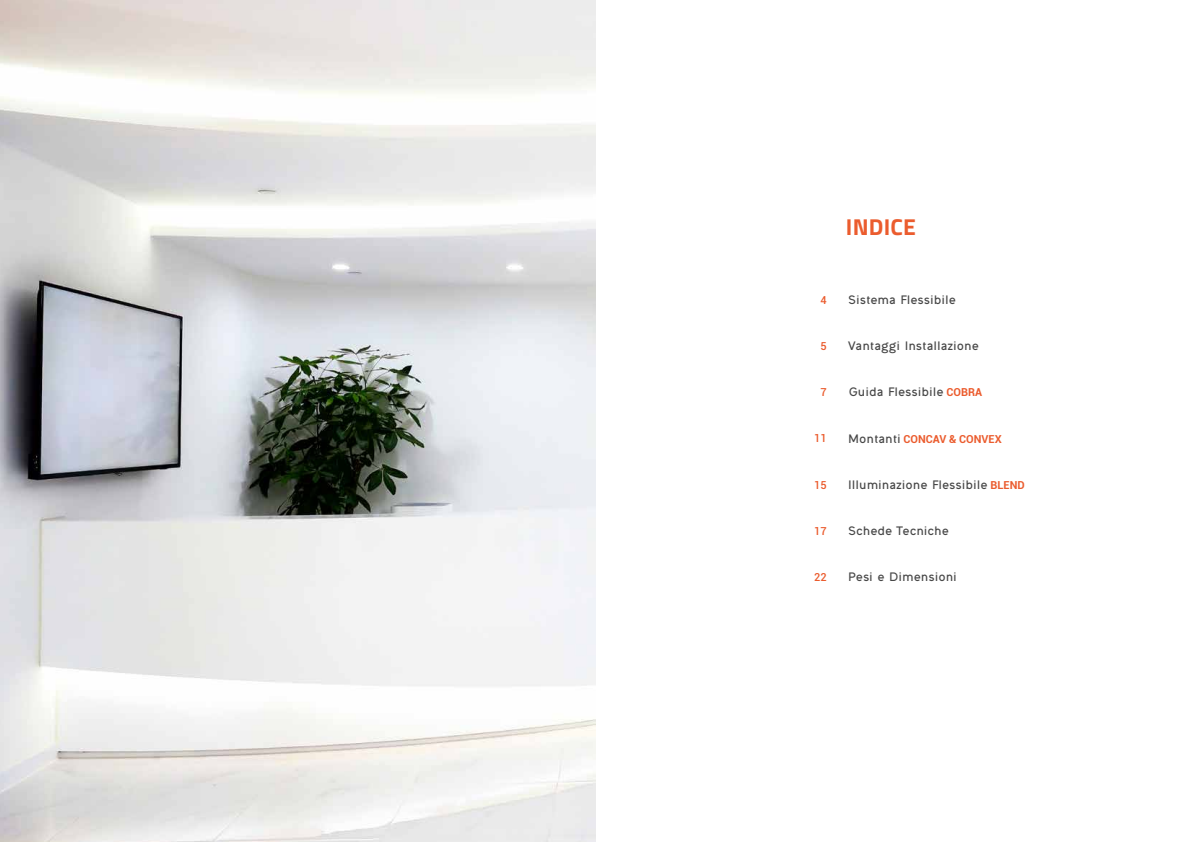
<style>
.page{position:relative;width:1191px;height:842px;background:#fff}
.page>*{position:absolute;margin:0;border:0;box-sizing:border-box;transform-origin:0 0}
.t1{font:700 23px "Titillium Web";letter-spacing:.01em;color:#eb5c2e}
.t2{font:700 11px "Ogonek";color:#474747}
.t3{font:700 11px "Roboto";color:#eb5c2e}
.t4{font:500 11px "Roboto";color:#eb5c2e}
.s1{font-family:"Roboto";color:#eb5c2e}
.s2{font-family:"Ogonek";color:#474747}
</style>
<div class="page">
<img style="left:0;top:0;width:595px;height:842px">
<h1 class="t1" style="left:846px;top:209px;width:72px">INDICE</h1>
<p class="t4" style="left:820px;top:292px;width:8px">4</p>
<p class="t4" style="left:820px;top:338px;width:8px">5</p>
<p class="t4" style="left:820px;top:384px;width:8px">7</p>
<p class="t4" style="left:814px;top:431px;width:14px">11</p>
<p class="t4" style="left:814px;top:477px;width:14px">15</p>
<p class="t4" style="left:814px;top:523px;width:14px">17</p>
<p class="t4" style="left:814px;top:569px;width:14px">22</p>
<p class="t2" style="left:848px;top:292px;width:109px">Sistema Flessibile</p>
<p class="t2" style="left:848px;top:338px;width:132px">Vantaggi Installazione</p>
<p class="t2" style="left:849px;top:384px;width:135px">Guida Flessibile <span class="s1">COBRA</span></p>
<p class="t3" style="left:848px;top:431px;width:155px"><span class="s2">Montanti</span> CONCAV &amp; CONVEX</p>
<p class="t2" style="left:848px;top:477px;width:178px">Illuminazione Flessibile <span class="s1">BLEND</span></p>
<p class="t2" style="left:848px;top:523px;width:102px">Schede Tecniche</p>
<p class="t2" style="left:848px;top:569px;width:110px">Pesi e Dimensioni</p>
</div>
